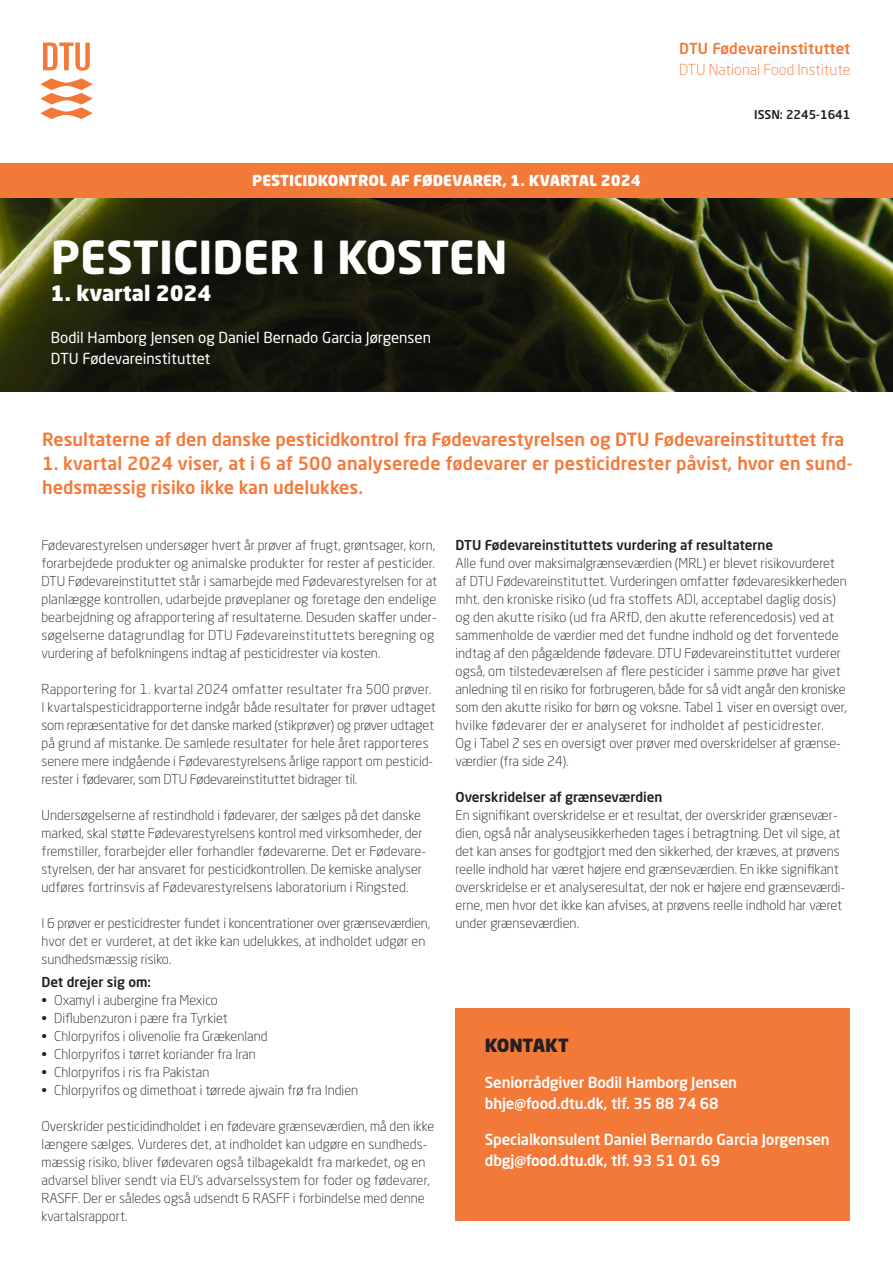
<style>
.page{position:relative;width:893px;height:1263px;background:#fff}
.page>*{position:absolute;margin:0;border:0;box-sizing:border-box;transform-origin:0 0}
.t1{font:700 45px "Neo Sans Pro";color:#fff}
.t2{font:900 21px "Neo Sans Pro";color:#fff}
.t3{font:500 18px/24px "Neo Sans Pro";color:#f37939}
.t4{font:900 18px "Neo Sans Pro";letter-spacing:-.015em;color:#231f20}
.t5{font:500 15px "Neo Sans Pro";letter-spacing:-.01em;color:#fff}
.t6{font:15px/21px "Neo Sans Pro";color:#fff}
.t7{font:900 15px "Neo Sans Pro";color:#fff}
.t8{font:300 15px "Neo Sans Std";color:#f37939}
.t9{font:500 15px "Neo Sans Std";letter-spacing:.01em;color:#f37939}
.t10{font:300 13.5px/18px "Neo Sans Pro";color:#231f20}
.t11{font:500 13.5px "Neo Sans Pro";color:#231f20}
.t12{font:500 12px "Neo Sans Std";color:#231f20}
</style>
<div class="page">
<img style="left:0;top:198px;width:893px;height:193px">
<div style="left:0;top:164px;width:893px;height:34px;background:#f37939"></div>
<svg style="left:43px;top:43px;width:47px;height:28px"></svg>
<svg style="left:40px;top:78px;width:53px;height:41px"></svg>
<div style="left:456px;top:1008px;width:394px;height:212px;background:#f37939"></div>
<p class="t7" style="left:252px;top:171px;width:390px">PESTICIDKONTROL AF FØDEVARER, 1. KVARTAL 2024</p>
<h1 class="t1" style="left:51px;top:228px;width:458px">PESTICIDER I KOSTEN</h1>
<h2 class="t2" style="left:51px;top:279px;width:162px">1. kvartal 2024</h2>
<p class="t6" style="left:51px;top:327px;width:382px">Bodil Hamborg Jensen og Daniel Bernado Garcia Jørgensen<br>DTU Fødevareinstituttet</p>
<p class="t9" style="left:679px;top:39px;width:173px">DTU Fødevareinstituttet</p>
<p class="t8" style="left:679px;top:61px;width:173px">DTU National Food Institute</p>
<p class="t12" style="left:754px;top:107px;width:98px">ISSN: 2245-1641</p>
<p class="t3" style="left:42px;top:427px;width:804px">Resultaterne af den danske pesticidkontrol fra Fødevarestyrelsen og DTU Fødevareinstituttet fra</p>
<p class="t3" style="left:42px;top:451px;width:812px">1. kvartal 2024 viser, at i 6 af 500 analyserede fødevarer er pesticidrester påvist, hvor en sund&shy;hedsmæssig risiko ikke kan udelukkes.</p>
<p class="t10" style="left:41px;top:536px;width:397px">Fødevarestyrelsen undersøger hvert år prøver af frugt, grøntsager, korn, forarbejdede produkter og animalske produkter for rester af pesticider.<br>DTU Fødevareinstituttet står i samarbejde med Fødevarestyrelsen for at planlægge kontrollen, udarbejde prøveplaner og foretage den endelige bearbejdning og afrapportering af resultaterne. Desuden skaffer under&shy;søgelserne datagrundlag for DTU Fødevareinstituttets beregning og vurdering af befolkningens indtag af pesticidrester via kosten.</p>
<p class="t10" style="left:41px;top:680px;width:396px">Rapportering for 1. kvartal 2024 omfatter resultater fra 500 prøver.<br>I kvartalspesticidrapporterne indgår både resultater for prøver udtaget som repræsentative for det danske marked (stikprøver) og prøver udtaget på grund af mistanke. De samlede resultater for hele året rapporteres senere mere indgående i Fødevarestyrelsens årlige rapport om pesticid&shy;rester i fødevarer, som DTU Fødevareinstituttet bidrager til.</p>
<p class="t10" style="left:41px;top:806px;width:386px">Undersøgelserne af restindhold i fødevarer, der sælges på det danske marked, skal støtte Fødevarestyrelsens kontrol med virksomheder, der fremstiller, forarbejder eller forhandler fødevarerne. Det er Fødevare&shy;styrelsen, der har ansvaret for pesticidkontrollen. De kemiske analyser udføres fortrinsvis af Fødevarestyrelsens laboratorium i Ringsted.</p>
<p class="t10" style="left:41px;top:914px;width:390px">I 6 prøver er pesticidrester fundet i koncentrationer over grænseværdien, hvor det er vurderet, at det ikke kan udelukkes, at indholdet udgør en sundhedsmæssig risiko.</p>
<p class="t11" style="left:41px;top:973px;width:111px">Det drejer sig om:</p>
<p class="t10" style="left:41px;top:991px;width:178px">• Oxamyl i aubergine fra Mexico</p>
<p class="t10" style="left:41px;top:1009px;width:188px">• Diflubenzuron i pære fra Tyrkiet</p>
<p class="t10" style="left:41px;top:1027px;width:228px">• Chlorpyrifos i olivenolie fra Grækenland</p>
<p class="t10" style="left:41px;top:1045px;width:216px">• Chlorpyrifos i tørret koriander fra Iran</p>
<p class="t10" style="left:41px;top:1063px;width:170px">• Chlorpyrifos i ris fra Pakistan</p>
<p class="t10" style="left:41px;top:1081px;width:318px">• Chlorpyrifos og dimethoat i tørrede ajwain frø fra Indien</p>
<p class="t10" style="left:41px;top:1117px;width:394px">Overskrider pesticidindholdet i en fødevare grænseværdien, må den ikke længere sælges. Vurderes det, at indholdet kan udgøre en sundheds&shy;mæssig risiko, bliver fødevaren også tilbagekaldt fra markedet, og en advarsel bliver sendt via EU’s advarselssystem for foder og fødevarer, RASFF. Der er således også udsendt 6 RASFF i forbindelse med denne kvartalsrapport.</p>
<p class="t11" style="left:455px;top:537px;width:319px">DTU Fødevareinstituttets vurdering af resultaterne</p>
<p class="t10" style="left:455px;top:554px;width:393px">Alle fund over maksimalgrænseværdien (MRL) er blevet risikovurderet af DTU Fødevareinstituttet. Vurderingen omfatter fødevaresikkerheden mht. den kroniske risiko (ud fra stoffets ADI, acceptabel daglig dosis) og den akutte risiko (ud fra ARfD, den akutte referencedosis) ved at sammenholde de værdier med det fundne indhold og det forventede indtag af den pågældende fødevare. DTU Fødevareinstituttet vurderer også, om tilstedeværelsen af flere pesticider i samme prøve har givet anledning til en risiko for forbrugeren, både for så vidt angår den kroniske som den akutte risiko for børn og voksne. Tabel 1 viser en oversigt over, hvilke fødevarer der er analyseret for indholdet af pesticidrester.<br>Og i Tabel 2 ses en oversigt over prøver med overskridelser af grænse&shy;værdier (fra side 24).</p>
<p class="t11" style="left:455px;top:789px;width:208px">Overskridelser af grænseværdien</p>
<p class="t10" style="left:455px;top:806px;width:391px">En signifikant overskridelse er et resultat, der overskrider grænsevær&shy;dien, også når analyseusikkerheden tages i betragtning. Det vil sige, at det kan anses for godtgjort med den sikkerhed, der kræves, at prøvens reelle indhold har været højere end grænseværdien. En ikke signifikant overskridelse er et analyseresultat, der nok er højere end grænseværdi&shy;erne, men hvor det ikke kan afvises, at prøvens reelle indhold har været under grænseværdien.</p>
<p class="t4" style="left:485px;top:1033px;width:85px">KONTAKT</p>
<p class="t5" style="left:485px;top:1073px;width:254px">Seniorrådgiver Bodil Hamborg Jensen</p>
<p class="t5" style="left:485px;top:1094px;width:235px">bhje@food.dtu.dk, tlf. 35 88 74 68</p>
<p class="t5" style="left:485px;top:1130px;width:346px">Specialkonsulent Daniel Bernardo Garcia Jorgensen</p>
<p class="t5" style="left:485px;top:1151px;width:237px">dbgj@food.dtu.dk, tlf. 93 51 01 69</p>
</div>
